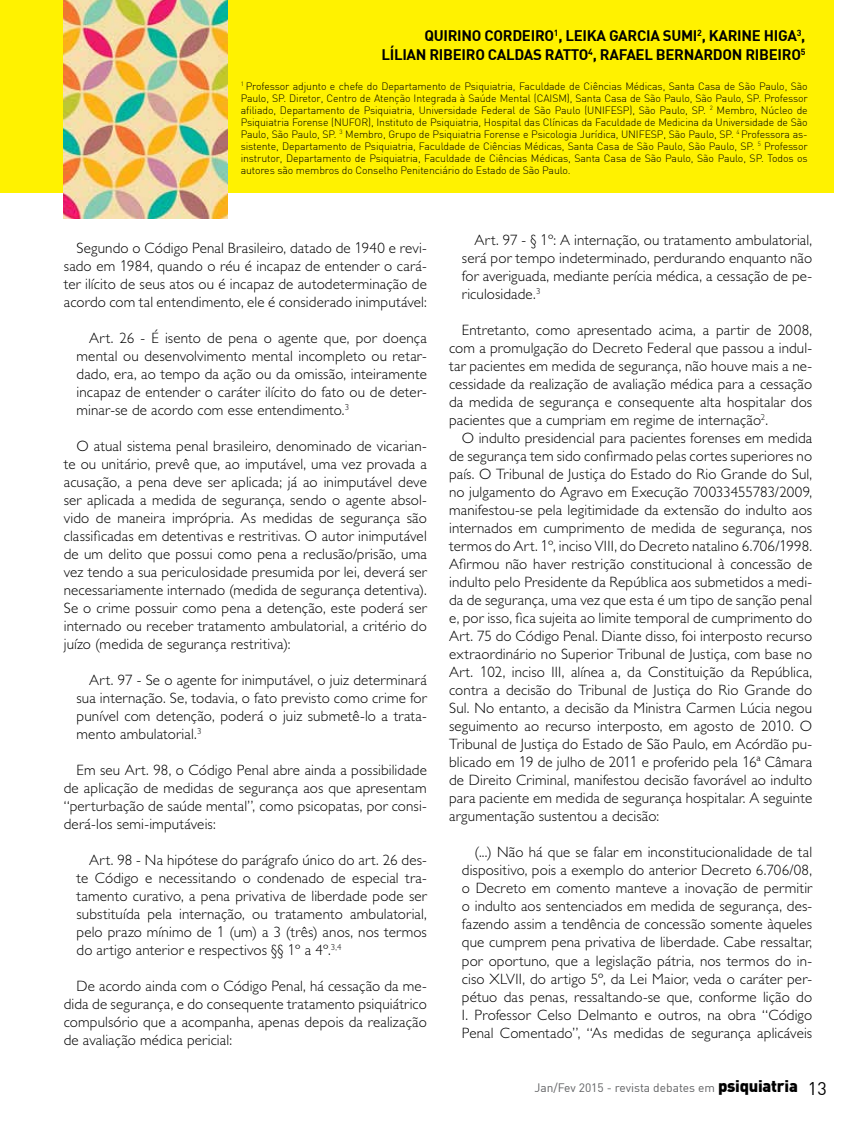
<style>
.page{position:relative;width:859px;height:1132px;background:#fff}
.page>*{position:absolute;margin:0;border:0;box-sizing:border-box;transform-origin:0 0}
.t1{font:300 15px/18px "Gill Sans Std";letter-spacing:.01em;color:#000;text-align:justify}
.t2{font:700 15px/19.5px "DIN";letter-spacing:-.02em;color:#000;text-align:right}
.t3{font:12px "DIN";color:#616264}
.t4{font:300 10.5px/12px "DIN";letter-spacing:-.01em;color:#000;text-align:justify}
.s1{font-family:"DIN"}
.s2{font-weight:900;font-size:16.5px;color:#000}
.s3{font-size:18px;color:#000}
</style>
<div class="page">
<div style="left:0;top:0;width:833px;height:192px;background:#fff200"></div>
<img style="left:64px;top:0;width:164px;height:218px">
<p class="t2" style="left:381px;top:26px;width:425px">QUIRINO CORDEIRO<sup>1</sup>, LEIKA GARCIA SUMI<sup>2</sup>, KARINE HIGA<sup>3</sup>,<br>LÍLIAN RIBEIRO CALDAS RATTO<sup>4</sup>, RAFAEL BERNARDON RIBEIRO<sup>5</sup></p>
<p class="t4" style="left:241px;top:81px;width:569px"><sup>1</sup> Professor adjunto e chefe do Departamento de Psiquiatria, Faculdade de Ciências Médicas, Santa Casa de São Paulo, São Paulo, SP. Diretor, Centro de Atenção Integrada à Saúde Mental (CAISM), Santa Casa de São Paulo, São Paulo, SP. Professor afiliado, Departamento de Psiquiatria, Universidade Federal de São Paulo (UNIFESP), São Paulo, SP. <sup>2</sup> Membro, Núcleo de Psiquiatria Forense (NUFOR), Instituto de Psiquiatria, Hospital das Clínicas da Faculdade de Medicina da Universidade de São Paulo, São Paulo, SP. <sup>3</sup> Membro, Grupo de Psiquiatria Forense e Psicologia Jurídica, UNIFESP, São Paulo, SP. <sup>4</sup> Professora as&shy;sistente, Departamento de Psiquiatria, Faculdade de Ciências Médicas, Santa Casa de São Paulo, São Paulo, SP. <sup>5</sup> Professor instrutor, Departamento de Psiquiatria, Faculdade de Ciências Médicas, Santa Casa de São Paulo, São Paulo, SP. Todos os autores são membros do Conselho Penitenciário do Estado de São Paulo.</p>
<p class="t1" style="left:64px;top:238px;width:365px;text-indent:13px">Segundo o Código Penal Brasileiro, datado de <span class="s1">1</span>940 e revi&shy;sado em <span class="s1">1</span>984, quando o réu é incapaz de entender o cará&shy;ter ilícito de seus atos ou é incapaz de autodeterminação de acordo com tal entendimento, ele é considerado inimputável:</p>
<p class="t1" style="left:77px;top:328px;width:352px;text-indent:13px">Art. 26 - É isento de pena o agente que, por doença mental ou desenvolvimento mental incompleto ou retar&shy;dado, era, ao tempo da ação ou da omissão, inteiramente incapaz de entender o caráter ilícito do fato ou de deter&shy;minar-se de acordo com esse entendimento.<sup>3</sup></p>
<p class="t1" style="left:64px;top:436px;width:365px;text-indent:13px">O atual sistema penal brasileiro, denominado de vicarian&shy;te ou unitário, prevê que, ao imputável, uma vez provada a acusação, a pena deve ser aplicada; já ao inimputável deve ser aplicada a medida de segurança, sendo o agente absol&shy;vido de maneira imprópria. As medidas de segurança são classificadas em detentivas e restritivas. O autor inimputável de um delito que possui como pena a reclusão/prisão, uma vez tendo a sua periculosidade presumida por lei, deverá ser necessariamente internado (medida de segurança detentiva).<br>Se o crime possuir como pena a detenção, este poderá ser internado ou receber tratamento ambulatorial, a critério do juízo (medida de segurança restritiva):</p>
<p class="t1" style="left:77px;top:670px;width:352px;text-indent:13px">Art. 97 - Se o agente for inimputável, o juiz determinará sua internação. Se, todavia, o fato previsto como crime for punível com detenção, poderá o juiz submetê-lo a trata&shy;mento ambulatorial.<sup>3</sup></p>
<p class="t1" style="left:64px;top:760px;width:365px;text-indent:13px">Em seu Art. 98, o Código Penal abre ainda a possibilidade de aplicação de medidas de segurança aos que apresentam “perturbação de saúde mental”, como psicopatas, por consi&shy;derá-los semi-imputáveis:</p>
<p class="t1" style="left:77px;top:850px;width:352px;text-indent:13px">Art. 98 - Na hipótese do parágrafo único do art. 26 des&shy;te Código e necessitando o condenado de especial tra&shy;tamento curativo, a pena privativa de liberdade pode ser substituída pela internação, ou tratamento ambulatorial, pelo prazo mínimo de <span class="s1">1</span> (um) a 3 (três) anos, nos termos do artigo anterior e respectivos §§ <span class="s1">1</span>º a 4º.<sup>3,4</sup></p>
<p class="t1" style="left:64px;top:976px;width:365px;text-indent:13px">De acordo ainda com o Código Penal, há cessação da me&shy;dida de segurança, e do consequente tratamento psiquiátrico compulsório que a acompanha, apenas depois da realização de avaliação médica pericial:</p>
<p class="t1" style="left:462px;top:231px;width:352px;text-indent:13px">Art. 97 - § <span class="s1">1</span>º: A internação, ou tratamento ambulatorial, será por tempo indeterminado, perdurando enquanto não for averiguada, mediante perícia médica, a cessação de pe&shy;riculosidade.<sup>3</sup></p>
<p class="t1" style="left:449px;top:321px;width:365px;text-indent:13px">Entretanto, como apresentado acima, a partir de 2008, com a promulgação do Decreto Federal que passou a indul&shy;tar pacientes em medida de segurança, não houve mais a ne&shy;cessidade da realização de avaliação médica para a cessação da medida de segurança e consequente alta hospitalar dos pacientes que a cumpriam em regime de internação<sup>2</sup>.</p>
<p class="t1" style="left:449px;top:429px;width:365px;text-indent:13px">O indulto presidencial para pacientes forenses em medida de segurança tem sido confirmado pelas cortes superiores no país. O Tribunal de Justiça do Estado do Rio Grande do Sul, no julgamento do Agravo em Execução 70033455783/2009, manifestou-se pela legitimidade da extensão do indulto aos internados em cumprimento de medida de segurança, nos termos do Art. <span class="s1">1</span>º, inciso VIII, do Decreto natalino 6.706/<span class="s1">1</span>998.<br>Afirmou não haver restrição constitucional à concessão de indulto pelo Presidente da República aos submetidos a medi&shy;da de segurança, uma vez que esta é um tipo de sanção penal e, por isso, fica sujeita ao limite temporal de cumprimento do Art. 75 do Código Penal. Diante disso, foi interposto recurso extraordinário no Superior Tribunal de Justiça, com base no Art. <span class="s1">1</span>02, inciso III, alínea a, da Constituição da República, contra a decisão do Tribunal de Justiça do Rio Grande do Sul. No entanto, a decisão da Ministra Carmen Lúcia negou seguimento ao recurso interposto, em agosto de 20<span class="s1">1</span>0. O Tribunal de Justiça do Estado de São Paulo, em Acórdão pu&shy;blicado em <span class="s1">1</span>9 de julho de 20<span class="s1">11</span> e proferido pela <span class="s1">1</span>6ª Câmara de Direito Criminal, manifestou decisão favorável ao indulto para paciente em medida de segurança hospitalar. A seguinte argumentação sustentou a decisão:</p>
<p class="t1" style="left:462px;top:843px;width:352px;text-indent:13px">(...) Não há que se falar em inconstitucionalidade de tal dispositivo, pois a exemplo do anterior Decreto 6.706/08, o Decreto em comento manteve a inovação de permitir o indulto aos sentenciados em medida de segurança, des&shy;fazendo assim a tendência de concessão somente àqueles que cumprem pena privativa de liberdade. Cabe ressaltar, por oportuno, que a legislação pátria, nos termos do in&shy;ciso XLVII, do artigo 5º, da Lei Maior, veda o caráter per&shy;pétuo das penas, ressaltando-se que, conforme lição do I. Professor Celso Delmanto e outros, na obra “Código Penal Comentado”, “As medidas de segurança aplicáveis</p>
<p class="t3" style="left:534px;top:1082px;width:294px">Jan/Fev 2015 - revista debates em <span class="s2">psiquiatria</span> <span class="s3">13</span></p>
</div>
